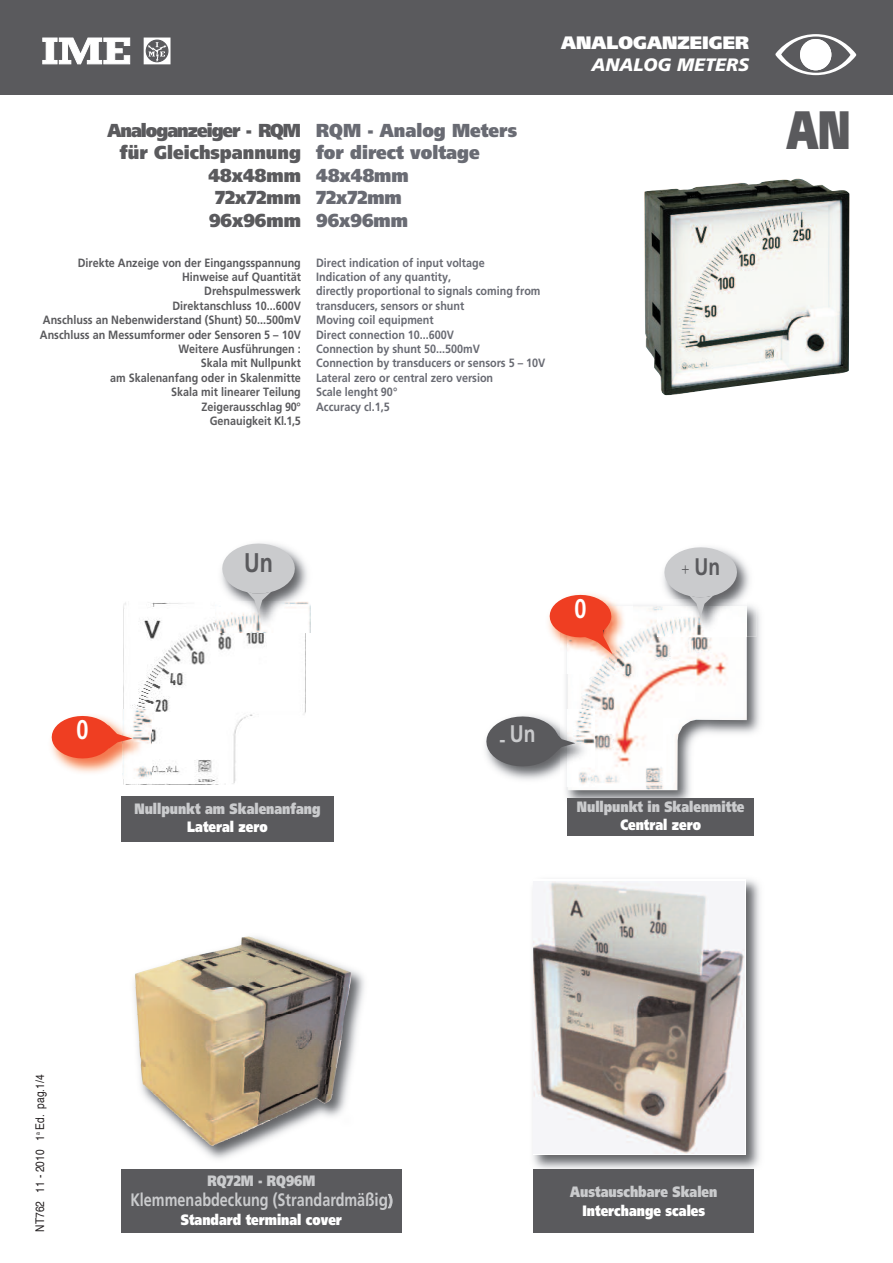
<style>
.page{position:relative;width:893px;height:1263px;background:#fff}
.page>*{position:absolute;margin:0;border:0;box-sizing:border-box;transform-origin:0 0}
.t1{font:900 54px "Frutiger";color:#5a5a5d;scale:.7 1}
.t2{font:700 27px "Frutiger";color:#fff;scale:.8 1}
.t3{font:700 27px "Frutiger";color:#5a5a5d;scale:.8 1}
.t4{font:700 24px "Frutiger";color:#5a5a5d;scale:.8 1}
.t5{font:700 24px "Frutiger";color:#cacbcd;scale:.8 1}
.t6{font:900 18.75px/22.5px "Frutiger";color:#5a5a5d;text-align:right;scale:.9 1}
.t7{font:900 18.75px/22.5px "Frutiger";color:#696b73;scale:.9 1}
.t8{font:700 18px "Frutiger";color:#cacbcd;scale:.8 1}
.t9{font:900 18px "Frutiger";color:#fff}
.t10{font:italic 900 18px "Frutiger";color:#fff}
.t11{font:900 15px "Frutiger";color:#cacbcd;scale:.8 1}
.t12{font:900 15px "Frutiger";color:#fff;scale:.8 1}
.t13{font:700 12px/14.4px "Frutiger";color:#5a5a5d;text-align:right;scale:.9 1}
.t14{font:700 12px/14.4px "Frutiger";color:#696b73;scale:.9 1}
.t15{font:12px "Helvetica";color:#231f20;scale:.85 1}
.s1{font-family:"Courier";font-weight:400;font-size:18px}
.s2{font-size:15px}
</style>
<div class="page">
<img style="left:123px;top:602px;width:182px;height:182px">
<div style="left:0;top:0;width:893px;height:95px;background:#5a5a5d"></div>
<svg style="left:42px;top:37px;width:88px;height:27px"></svg>
<div style="left:144px;top:38px;width:26px;height:26px;background:#fff"></div>
<svg style="left:145px;top:39px;width:24px;height:24px"></svg>
<div style="left:146px;top:40px;width:22px;height:22px;border:1px solid #5a5a5d;border-radius:50%"></div>
<svg style="left:148px;top:42px;width:19px;height:20px"></svg>
<svg style="left:775px;top:34px;width:81px;height:41px"></svg>
<div style="left:800px;top:39px;width:31px;height:31px;background:#fff;border-radius:50%"></div>
<img style="left:566px;top:605px;width:194px;height:193px">
<img style="left:567px;top:606px;width:180px;height:184px">
<img style="left:644px;top:178px;width:205px;height:217px">
<img style="left:533px;top:879px;width:227px;height:295px">
<div style="left:534px;top:879px;width:212px;height:276px;background:#f5f5f8"></div>
<img style="left:534px;top:882px;width:210px;height:271px">
<img style="left:134px;top:958px;width:230px;height:201px">
<img style="left:177px;top:936px;width:142px;height:25px">
<img style="left:154px;top:961px;width:197px;height:53px">
<img style="left:154px;top:1014px;width:191px;height:27px">
<img style="left:154px;top:1041px;width:188px;height:26px">
<img style="left:154px;top:1067px;width:183px;height:27px">
<img style="left:154px;top:1094px;width:187px;height:27px">
<img style="left:183px;top:1121px;width:86px;height:26px">
<div style="left:121px;top:796px;width:213px;height:46px;background:#5a5a5d"></div>
<img style="left:548px;top:594px;width:85px;height:80px">
<svg style="left:550px;top:595px;width:63px;height:59px;background:#f37b64"></svg>
<div style="left:567px;top:798px;width:187px;height:38px;background:#5a5a5d"></div>
<img style="left:658px;top:557px;width:99px;height:80px">
<svg style="left:664px;top:547px;width:73px;height:70px"></svg>
<img style="left:485px;top:709px;width:110px;height:77px">
<svg style="left:486px;top:716px;width:89px;height:50px"></svg>
<div style="left:121px;top:1169px;width:281px;height:64px;background:#5a5a5d"></div>
<div style="left:534px;top:1169px;width:220px;height:64px;background:#5a5a5d"></div>
<img style="left:221px;top:553px;width:90px;height:80px">
<img style="left:215px;top:601px;width:95px;height:32px">
<svg style="left:222px;top:543px;width:73px;height:71px"></svg>
<img style="left:51px;top:709px;width:101px;height:69px">
<svg style="left:52px;top:716px;width:81px;height:42px;background:#f3745d"></svg>
<h3 class="t9" style="left:561px;top:32px;width:189px">ANALOGANZEIGER</h3>
<h3 class="t10" style="left:591px;top:54px;width:159px">ANALOG METERS</h3>
<h3 class="t6" style="left:107px;top:119px;width:216px">Analoganzeiger - RQM für Gleichspannung<br>48x48mm<br>72x72mm<br>96x96mm</h3>
<p class="t13" style="left:40px;top:255px;width:291px">Direkte Anzeige von der Eingangsspannung<br>Hinweise auf Quantität<br>Drehspulmesswerk<br>Direktanschluss 10...600V<br>Anschluss an Nebenwiderstand (Shunt) 50...500mV<br>Anschluss an Messumformer oder Sensoren 5 – 10V<br>Weitere Ausführungen :<br>Skala mit Nullpunkt<br>am Skalenanfang oder in Skalenmitte<br>Skala mit linearer Teilung<br>Zeigerausschlag 90°<br>Genauigkeit Kl.1,5</p>
<h3 class="t7" style="left:316px;top:119px;width:225px">RQM - Analog Meters for direct voltage</h3>
<h1 class="t1" style="left:787px;top:97px;width:92px">AN</h1>
<h3 class="t7" style="left:316px;top:164px;width:104px">48x48mm<br>72x72mm<br>96x96mm</h3>
<p class="t14" style="left:316px;top:255px;width:256px">Direct indication of input voltage<br>Indication of any quantity,<br>directly proportional to signals coming from transducers, sensors or shunt<br>Moving coil equipment<br>Direct connection 10...600V<br>Connection by shunt 50...500mV<br>Connection by transducers or sensors 5 – 10V<br>Lateral zero or central zero version<br>Scale lenght 90°<br>Accuracy cl.1,5</p>
<h2 class="t2" style="left:76px;top:713px;width:17px">0</h2>
<h2 class="t3" style="left:244px;top:547px;width:37px">Un</h2>
<h2 class="t2" style="left:574px;top:592px;width:17px">0</h2>
<h3 class="t5" style="left:500px;top:720px;width:46px"><sub>-</sub> Un</h3>
<h3 class="t4" style="left:681px;top:553px;width:50px"><span class="s1">+</span> Un</h3>
<p class="t11" style="left:135px;top:800px;width:234px">Nullpunkt am Skalenanfang</p>
<p class="t12" style="left:187px;top:818px;width:102px">Lateral zero</p>
<p class="t15" style="left:35px;top:1232px;width:186px;rotate:-90deg">NT762 11 - 2010 1<sup>a</sup> Ed. pag.1/4</p>
<p class="t11" style="left:207px;top:1171px;width:136px">RQ72M - RQ96M</p>
<h3 class="t8" style="left:130px;top:1189px;width:329px">Klemmenabdeckung (Strandardmäßig<span class="s2">)</span></h3>
<p class="t12" style="left:181px;top:1211px;width:203px">Standard terminal cover</p>
<p class="t11" style="left:577px;top:798px;width:211px">Nullpunkt in Skalenmitte</p>
<p class="t12" style="left:620px;top:816px;width:102px">Central zero</p>
<p class="t11" style="left:570px;top:1182px;width:185px">Austauschbare Skalen</p>
<p class="t12" style="left:582px;top:1202px;width:155px">Interchange scales</p>
</div>
